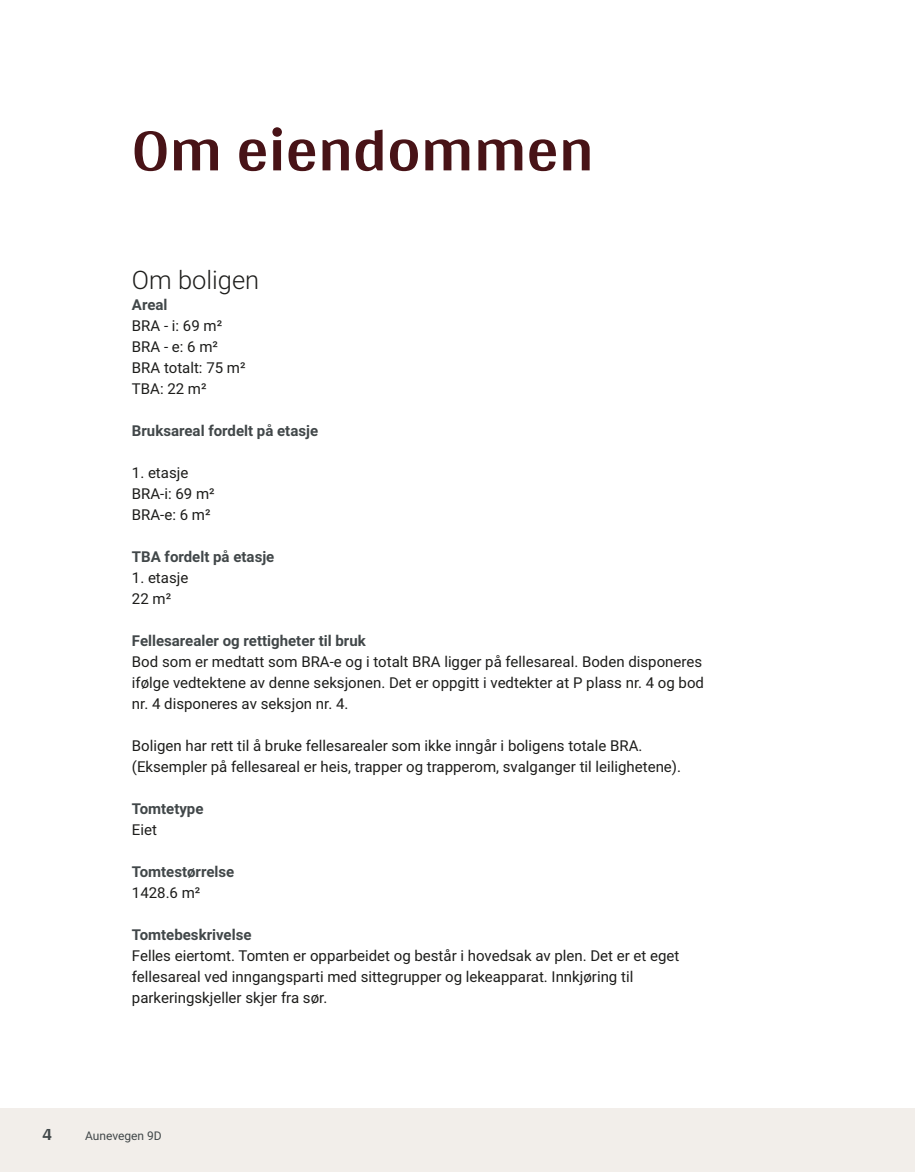
<style>
.page{position:relative;width:915px;height:1172px;background:#fff}
.page>*{position:absolute;margin:0;border:0;box-sizing:border-box;transform-origin:0 0}
.t1{font:700 63px "Arya";color:#481317}
.t2{font:300 25.5px "Roboto";color:#1d1d1b}
.t3{font:700 18px "Arya";color:#414749}
.t4{font:15px/21px "Roboto";color:#1d1d1b}
.t5{font:700 15px "Roboto";color:#414749}
.t6{font:12px "Roboto";color:#414749}
</style>
<div class="page">
<div style="left:0;top:1108px;width:914px;height:64px;background:#f2eeea"></div>
<h1 class="t1" style="left:132px;top:112px;width:463px">Om eiendommen</h1>
<h2 class="t2" style="left:132px;top:262px;width:129px">Om boligen</h2>
<p class="t5" style="left:132px;top:294px;width:37px">Areal</p>
<p class="t4" style="left:132px;top:314px;width:115px">BRA ‑ i: 69 m²<br>BRA ‑ e: 6 m²<br>BRA totalt: 75 m²<br>TBA: 22 m²</p>
<p class="t5" style="left:132px;top:420px;width:188px">Bruksareal fordelt på etasje</p>
<p class="t4" style="left:132px;top:461px;width:84px">1. etasje<br>BRA‑i: 69 m²<br>BRA‑e: 6 m²</p>
<p class="t5" style="left:132px;top:546px;width:144px">TBA fordelt på etasje</p>
<p class="t4" style="left:132px;top:566px;width:58px">1. etasje<br>22 m²</p>
<p class="t5" style="left:132px;top:630px;width:235px">Fellesarealer og rettigheter til bruk</p>
<p class="t4" style="left:132px;top:650px;width:573px">Bod som er medtatt som BRA‑e og i totalt BRA ligger på fellesareal. Boden disponeres ifølge vedtektene av denne seksjonen. Det er oppgitt i vedtekter at P plass nr. 4 og bod nr. 4 disponeres av seksjon nr. 4.</p>
<p class="t4" style="left:132px;top:734px;width:550px">Boligen har rett til å bruke fellesarealer som ikke inngår i boligens totale BRA. (Eksempler på fellesareal er heis, trapper og trapperom, svalganger til leilighetene).</p>
<p class="t5" style="left:132px;top:798px;width:73px">Tomtetype</p>
<p class="t4" style="left:132px;top:818px;width:27px">Eiet</p>
<p class="t5" style="left:132px;top:861px;width:104px">Tomtestørrelse</p>
<p class="t4" style="left:132px;top:881px;width:70px">1428.6 m²</p>
<p class="t5" style="left:132px;top:924px;width:121px">Tomtebeskrivelse</p>
<p class="t4" style="left:132px;top:944px;width:549px">Felles eiertomt. Tomten er opparbeidet og består i hovedsak av plen. Det er et eget fellesareal ved inngangsparti med sittegrupper og lekeapparat. Innkjøring til parkeringskjeller skjer fra sør.</p>
<p class="t3" style="left:43px;top:1123px;width:11px">4</p>
<p class="t6" style="left:85px;top:1127px;width:78px">Aunevegen 9D</p>
</div>
